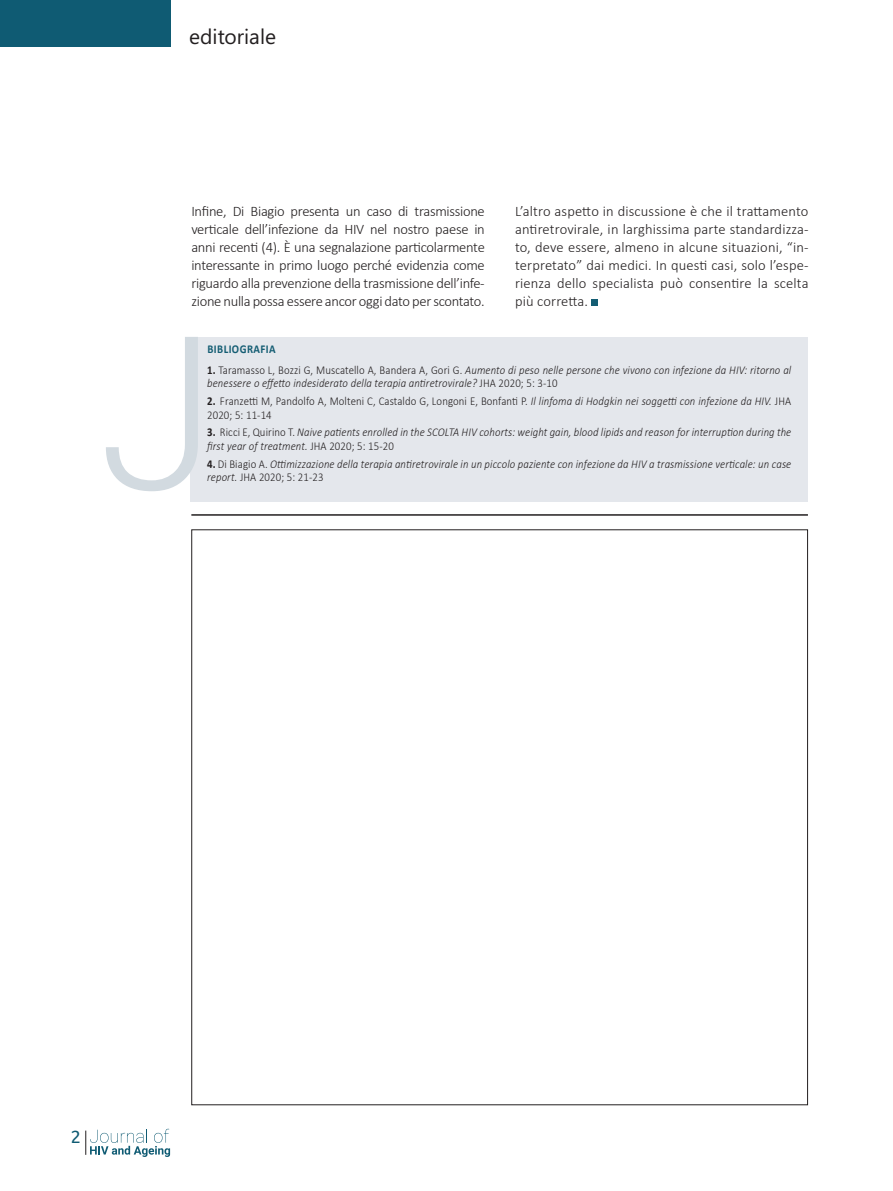
<style>
.page{position:relative;width:893px;height:1191px;background:#fff}
.page>*{position:absolute;margin:0;border:0;box-sizing:border-box;transform-origin:0 0}
.t1{font:21px "Segoe WP";color:#231f20}
.t2{font:18px "Ubuntu";color:#0f5b73}
.t3{font:300 14.55px/18px "Calibri";letter-spacing:-.01em;color:#231f20;text-align:justify}
.t4{font:italic 300 12px/13.5px "Calibri";letter-spacing:.01em;color:#231f20;scale:.9 1}
.t5{font:300 12px/13.5px "Calibri";letter-spacing:.01em;color:#231f20;scale:.9 1}
.t6{font:700 12px "Calibri";letter-spacing:.04em;color:#145d73;scale:.9 1}
.s1{font-weight:700;font-style:normal}
.s2{font-style:normal}
.s3{font-weight:700}
.s4{font-style:italic}
</style>
<div class="page">
<svg style="left:85px;top:1128px;width:85px;height:29px"></svg>
<div style="left:592px;top:299px;width:6px;height:7px;background:#145d73"></div>
<div style="left:191px;top:337px;width:617px;height:164px;background:#e4e7ec"></div>
<svg style="left:106px;top:337px;width:92px;height:154px"></svg>
<hr style="left:191px;top:514px;width:617px;height:2px;background:#231f20">
<div style="left:0;top:0;width:170px;height:47px;background:#0f5b73"></div>
<p class="t1" style="left:189px;top:22px;width:88px">editoriale</p>
<p class="t3" style="left:191px;top:201px;width:295px">Infine, Di Biagio presenta un caso di trasmissione verticale dell’infezione da HIV nel nostro paese in anni recenti (4). È una segnalazione particolarmente interessante in primo luogo perché evidenzia come riguardo alla prevenzione della trasmissione dell’infe&shy;zione nulla possa essere ancor oggi dato per scontato.</p>
<p class="t3" style="left:515px;top:201px;width:295px">L’altro aspetto in discussione è che il trattamento antiretrovirale, in larghissima parte standardizza&shy;to, deve essere, almeno in alcune situazioni, “in&shy;terpretato” dai medici. In questi casi, solo l’espe&shy;rienza dello specialista può consentire la scelta più corretta.</p>
<p class="t6" style="left:207px;top:341px;width:77px">BIBLIOGRAFIA</p>
<p class="t4" style="left:207px;top:363px;width:650px"><span class="s1">1.</span> <span class="s2">Taramasso L, Bozzi G, Muscatello A, Bandera A, Gori G.</span> Aumento di peso nelle persone che vivono con infezione da HIV: ritorno al benessere o effetto indesiderato della terapia antiretrovirale? <span class="s2">JHA 2020; 5: 3-10</span></p>
<p class="t5" style="left:207px;top:394px;width:650px"><span class="s3">2.</span> Franzetti M, Pandolfo A, Molteni C, Castaldo G, Longoni E, Bonfanti P. <span class="s4">Il linfoma di Hodgkin nei soggetti con infezione da HIV.</span> JHA<br>2020; 5: 11-14</p>
<p class="t4" style="left:207px;top:425px;width:651px"><span class="s1">3.</span> <span class="s2">Ricci E, Quirino T.</span> Naive patients enrolled in the SCOLTA HIV cohorts: weight gain, blood lipids and reason for interruption during the first year of treatment. <span class="s2">JHA 2020; 5: 15-20</span></p>
<p class="t4" style="left:207px;top:457px;width:651px"><span class="s1">4.</span> <span class="s2">Di Biagio A.</span> Ottimizzazione della terapia antiretrovirale in un piccolo paziente con infezione da HIV a trasmissione verticale: un case report. <span class="s2">JHA 2020; 5: 21-23</span></p>
<p class="t2" style="left:71px;top:1125px;width:12px">2</p>
</div>
